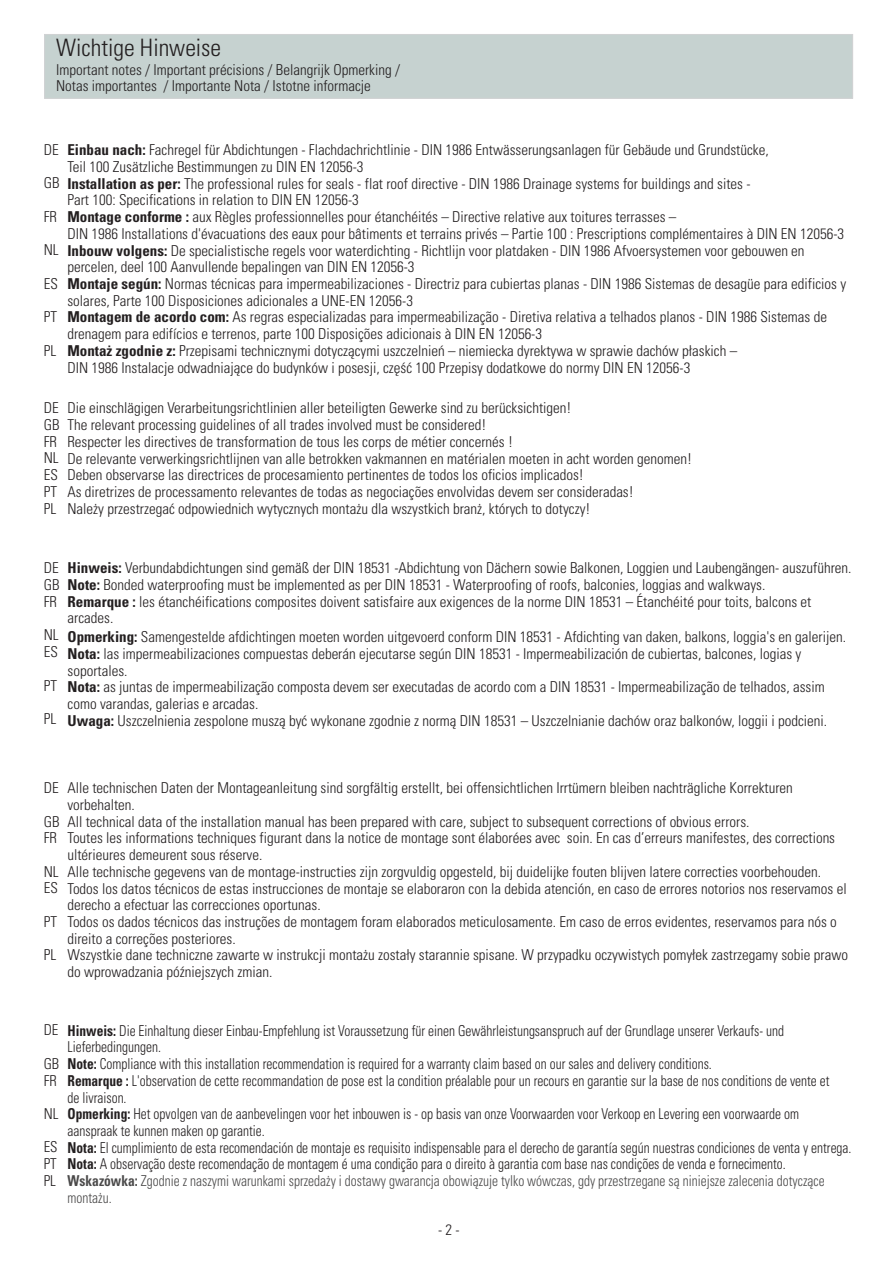
<style>
.page{position:relative;width:893px;height:1263px;background:#fff}
.page>*{position:absolute;margin:0;border:0;box-sizing:border-box;transform-origin:0 0}
.t1{font:24px "Univers Com 47 Light Cond";color:#231f20}
.t2{font:15px/16.8px "Univers Com 47 Light Cond";color:#231f20}
.t3{font:15px/16.8px "Univers Com 47 Light Cond";color:#231f20;scale:.9 1}
.s1{font-family:"Univers Com 67 Bold Cond"}
.s2{font-family:"Univers Com 67 Bold Cond";color:#4a4949}
.s3{color:#4a4949}
</style>
<div class="page">
<div style="left:44px;top:34px;width:809px;height:64px;background:#c6d2d0"></div>
<h1 class="t1" style="left:51px;top:39px;width:188px">1. Wichtige Hinweise</h1>
<p class="t2" style="left:71px;top:63px;width:346px">Importa t notes / Important précisions / Belangrijk Opmerking /<br>Importantes Nota / Importante Nota / Istotne informacje</p>
<h1 class="t1" style="left:56px;top:39px;width:167px">Wichtige Hinweise</h1>
<p class="t2" style="left:56px;top:63px;width:346px">Important notes / Important précisions / Belangrijk Opmerking /<br>Notas importantes / Importante Nota / Istotne informacje</p>
<p class="t2" style="left:44px;top:143px;width:17px">DE</p>
<p class="t2" style="left:44px;top:177px;width:17px">GB</p>
<p class="t2" style="left:44px;top:210px;width:15px">FR</p>
<p class="t2" style="left:44px;top:244px;width:16px">NL</p>
<p class="t2" style="left:44px;top:277px;width:16px">ES</p>
<p class="t2" style="left:44px;top:311px;width:15px">PT</p>
<p class="t2" style="left:44px;top:344px;width:14px">PL</p>
<p class="t2" style="left:67px;top:143px;width:780px"><span class="s1">Einbau nach:</span> Fachregel für Abdichtungen - Flachdachrichtlinie - DIN 1986 Entwässerungsanlagen für Gebäude und Grundstücke,<br>Teil 100 Zusätzliche Bestimmungen zu DIN EN 12056-3<br><span class="s1">Installation as per:</span> The professional rules for seals - flat roof directive - DIN 1986 Drainage systems for buildings and sites -<br>Part 100: Specifications in relation to DIN EN 12056-3<br><span class="s1">Montage conforme :</span> aux Règles professionnelles pour étanchéités – Directive relative aux toitures terrasses –<br>DIN 1986 Installations d'évacuations des eaux pour bâtiments et terrains privés – Partie 100 : Prescriptions complémentaires à DIN EN 12056-3<br><span class="s1">Inbouw volgens:</span> De specialistische regels voor waterdichting - Richtlijn voor platdaken - DIN 1986 Afvoersystemen voor gebouwen en percelen, deel 100 Aanvullende bepalingen van DIN EN 12056-3<br><span class="s1">Montaje según:</span> Normas técnicas para impermeabilizaciones - Directriz para cubiertas planas - DIN 1986 Sistemas de desagüe para edificios y solares, Parte 100 Disposiciones adicionales a UNE-EN 12056-3<br><span class="s1">Montagem de acordo com:</span> As regras especializadas para impermeabilização - Diretiva relativa a telhados planos - DIN 1986 Sistemas de drenagem para edifícios e terrenos, parte 100 Disposições adicionais à DIN EN 12056-3<br><span class="s1">Montaż zgodnie z:</span> Przepisami technicznymi dotyczącymi uszczelnień – niemiecka dyrektywa w sprawie dachów płaskich –<br>DIN 1986 Instalacje odwadniające do budynków i posesji, część 100 Przepisy dodatkowe do normy DIN EN 12056-3</p>
<p class="t2" style="left:44px;top:401px;width:17px">DE<br>GB<br>FR<br>NL<br>ES<br>PT<br>PL</p>
<p class="t2" style="left:67px;top:402px;width:626px">Die einschlägigen Verarbeitungsrichtlinien aller beteiligten Gewerke sind zu berücksichtigen!<br>The relevant processing guidelines of all trades involved must be considered!<br>Respecter les directives de transformation de tous les corps de métier concernés !<br>De relevante verwerkingsrichtlijnen van alle betrokken vakmannen en matérialen moeten in acht worden genomen!<br>Deben observarse las directrices de procesamiento pertinentes de todos los oficios implicados!<br>As diretrizes de processamento relevantes de todas as negociações envolvidas devem ser consideradas!<br>Należy przestrzegać odpowiednich wytycznych montażu dla wszystkich branż, których to dotyczy!</p>
<p class="t2" style="left:44px;top:562px;width:17px;text-align:justify">DE GB FR</p>
<p class="t2" style="left:44px;top:629px;width:16px">NL<br>ES</p>
<p class="t2" style="left:44px;top:679px;width:15px">PT</p>
<p class="t2" style="left:44px;top:712px;width:14px">PL</p>
<p class="t2" style="left:68px;top:562px;width:785px"><span class="s1">Hinweis:</span> Verbundabdichtungen sind gemäß der DIN 18531 -Abdichtung von Dächern sowie Balkonen, Loggien und Laubengängen- auszuführen.<br><span class="s1">Note:</span> Bonded waterproofing must be implemented as per DIN 18531 - Waterproofing of roofs, balconies, loggias and walkways.<br><span class="s1">Remarque :</span> les étanchéifications composites doivent satisfaire aux exigences de la norme DIN 18531 – Étanchéité pour toits, balcons et arcades.</p>
<p class="t2" style="left:68px;top:630px;width:780px"><span class="s1">Opmerking:</span> Samengestelde afdichtingen moeten worden uitgevoerd conform DIN 18531 - Afdichting van daken, balkons, loggia's en galerijen.<br><span class="s1">Nota:</span> las impermeabilizaciones compuestas deberán ejecutarse según DIN 18531 - Impermeabilización de cubiertas, balcones, logias y soportales.<br><span class="s1">Nota:</span> as juntas de impermeabilização composta devem ser executadas de acordo com a DIN 18531 - Impermeabilização de telhados, assim como varandas, galerias e arcadas.<br><span class="s1">Uwaga:</span> Uszczelnienia zespolone muszą być wykonane zgodnie z normą DIN 18531 – Uszczelnianie dachów oraz balkonów, loggii i podcieni.</p>
<p class="t2" style="left:44px;top:781px;width:17px">DE</p>
<p class="t2" style="left:44px;top:815px;width:17px">GB<br>FR</p>
<p class="t2" style="left:44px;top:865px;width:16px">NL<br>ES</p>
<p class="t2" style="left:44px;top:915px;width:15px">PT</p>
<p class="t2" style="left:44px;top:949px;width:14px">PL</p>
<p class="t2" style="left:67px;top:781px;width:782px">Alle technischen Daten der Montageanleitung sind sorgfältig erstellt, bei offensichtlichen Irrtümern bleiben nachträgliche Korrekturen vorbehalten.<br>All technical data of the installation manual has been prepared with care, subject to subsequent corrections of obvious errors.<br>Toutes les informations techniques figurant dans la notice de montage sont élaborées avec soin. En cas d’erreurs manifestes, des corrections ultérieures demeurent sous réserve.<br>Alle technische gegevens van de montage-instructies zijn zorgvuldig opgesteld, bij duidelijke fouten blijven latere correcties voorbehouden.<br>Todos los datos técnicos de estas instrucciones de montaje se elaboraron con la debida atención, en caso de errores notorios nos reservamos el derecho a efectuar las correcciones oportunas.<br>Todos os dados técnicos das instruções de montagem foram elaborados meticulosamente. Em caso de erros evidentes, reservamos para nós o direito a correções posteriores.<br>Wszystkie dane techniczne zawarte w instrukcji montażu zostały starannie spisane. W przypadku oczywistych pomyłek zastrzegamy sobie prawo do wprowadzania późniejszych zmian.</p>
<p class="t2" style="left:44px;top:1024px;width:16px">DE</p>
<p class="t2" style="left:44px;top:1057px;width:17px">GB<br>FR</p>
<p class="t2" style="left:44px;top:1107px;width:16px">NL</p>
<p class="t2" style="left:44px;top:1141px;width:15px;text-align:justify">ES PT PL</p>
<p class="t3" style="left:68px;top:1024px;width:873px"><span class="s1">Hinweis:</span> Die Einhaltung dieser Einbau-Empfehlung ist Voraussetzung für einen Gewährleistungsanspruch auf der Grundlage unserer Verkaufs- und Lieferbedingungen.<br><span class="s1">Note:</span> Compliance with this installation recommendation is required for a warranty claim based on our sales and delivery conditions.<br><span class="s1">Remarque :</span> L'observation de cette recommandation de pose est la condition préalable pour un recours en garantie sur la base de nos conditions de vente et<br>de livraison.<br><span class="s1">Opmerking:</span> Het opvolgen van de aanbevelingen voor het inbouwen is - op basis van onze Voorwaarden voor Verkoop en Levering een voorwaarde om aanspraak te kunnen maken op garantie.<br><span class="s1">Nota:</span> El cumplimiento de esta recomendación de montaje es requisito indispensable para el derecho de garantía según nuestras condiciones de venta y entrega.<br><span class="s1">Nota:</span> A observação deste recomendação de montagem é uma condição para o direito à garantia com base nas condições de venda e fornecimento.<br><span class="s2">Wskazówka:</span> <span class="s3">Zgodnie z naszymi warunkami sprzedaży i dostawy gwarancja obowiązuje tylko wówczas, gdy przestrzegane są niniejsze zalecenia dotyczące montażu.</span></p>
<p class="t2" style="left:438px;top:1223px;width:23px">- 2 -</p>
</div>
